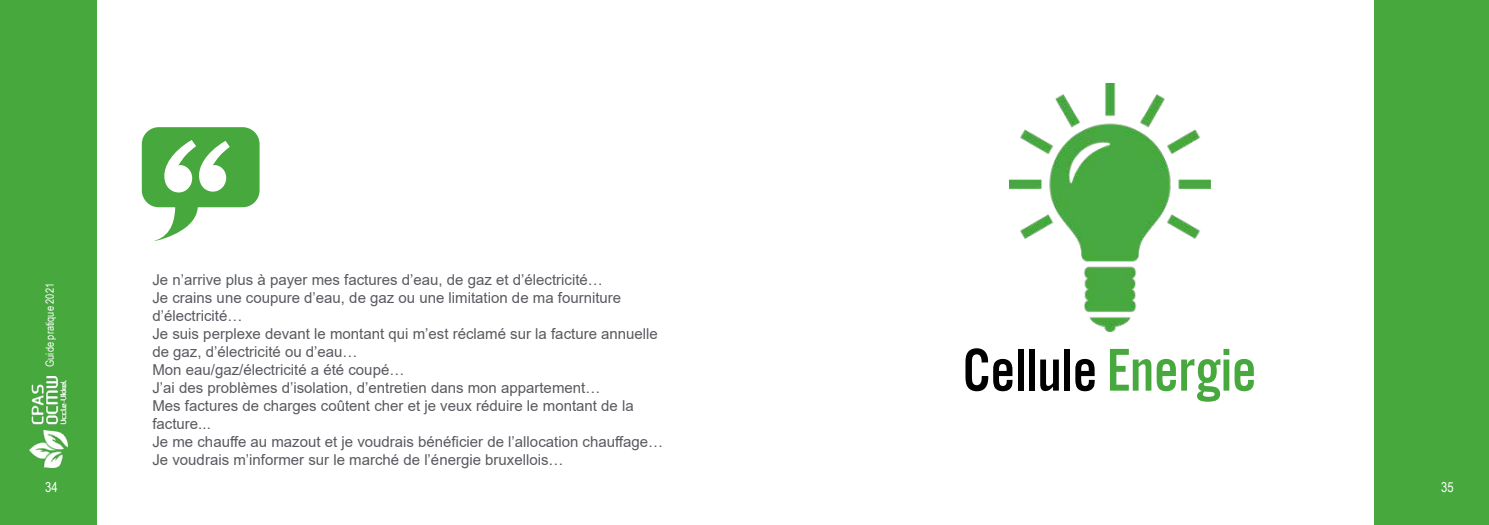
<style>
.page{position:relative;width:1489px;height:525px;background:#fff}
.page>*{position:absolute;margin:0;border:0;box-sizing:border-box;transform-origin:0 0}
.t1{font:62.5px "Alternate Got No 3 D";color:#000}
.t2{font:15px/18px "Arial";color:#585a5f}
.t3{font:13.75px "Arial Narrow";color:#fff}
.t4{font:11.25px "Arial Narrow";color:#fff}
.s1{color:#47a83e}
</style>
<div class="page">
<div style="left:0;top:0;width:1488px;height:524px;background:#47a83e"></div>
<div style="left:97px;top:0;width:1276px;height:524px;background:#fff"></div>
<img style="left:29px;top:376px;width:38px;height:91px">
<img style="left:1009px;top:84px;width:200px;height:247px">
<svg style="left:142px;top:127px;width:117px;height:114px"></svg>
<p class="t4" style="left:42px;top:366px;width:85px;rotate:-90deg">Guide pratique 2021</p>
<p class="t2" style="left:152px;top:270px;width:512px">Je n’arrive plus à payer mes factures d’eau, de gaz et d’électricité…<br>Je crains une coupure d’eau, de gaz ou une limitation de ma fourniture d’électricité…<br>Je suis perplexe devant le montant qui m’est réclamé sur la facture annuelle de gaz, d’électricité ou d’eau…<br>Mon eau/gaz/électricité a été coupé…<br>J’ai des problèmes d’isolation, d’entretien dans mon appartement…<br>Mes factures de charges coûtent cher et je veux réduire le montant de la facture...<br>Je me chauffe au mazout et je voudrais bénéficier de l’allocation chauffage… Je voudrais m’informer sur le marché de l’énergie bruxellois…</p>
<h1 class="t1" style="left:962px;top:336px;width:295px">Cellule <span class="s1">Energie</span></h1>
<p class="t3" style="left:45px;top:476px;width:14px">34</p>
<p class="t3" style="left:1441px;top:476px;width:14px">35</p>
</div>
